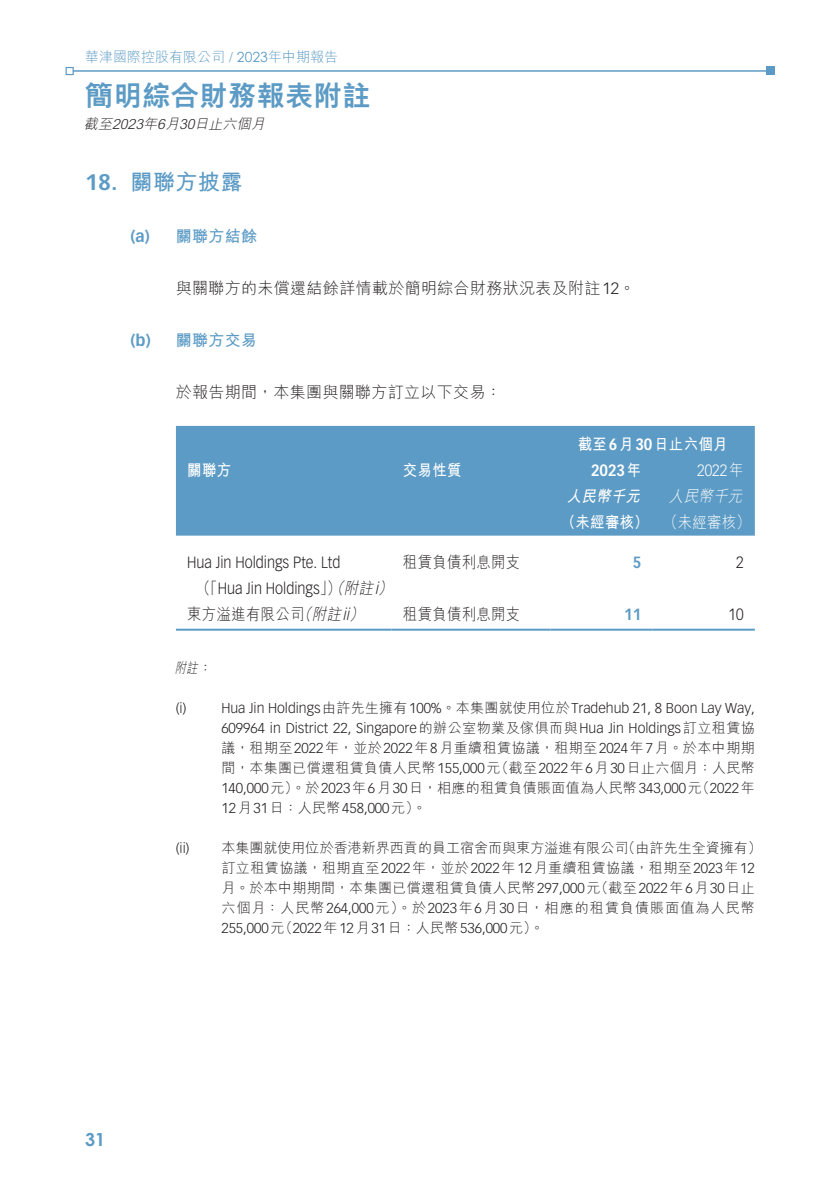
<style>
.page{position:relative;width:840px;height:1191px;background:#fff}
.page>*{position:absolute;margin:0;border:0;box-sizing:border-box;transform-origin:0 0}
.t1{font:800 28px "M Hei HK";letter-spacing:.02em;color:#5c9bc5}
.t2{font:700 22px "M Hei HK";letter-spacing:.02em;color:#5c9bc5}
.t3{font:700 22px "Vectora LT Std";color:#5c9bc5}
.t4{font:700 18px "Century Gothic";color:#5c9bc5}
.t5{font:300 16px "M Hei HK";letter-spacing:.02em;color:#231f20}
.t6{font:300 16px "Vectora LT Std";color:#231f20;scale:.9 1}
.t7{font:700 16px/26px "M Hei HK";letter-spacing:.02em;color:#fff;scale:.9 1}
.t8{font:300 16px "M Hei HK";letter-spacing:.02em;color:#231f20;scale:.9 1}
.t9{font:700 16px "M Hei HK";letter-spacing:.02em;color:#5c9bc5}
.t10{font:700 16px "Vectora LT Std";color:#5c9bc5}
.t11{font:italic 300 16px "M Hei HK";color:#231f20;scale:.9 1}
.t12{font:300 16px "Vectora LT Std";color:#fff;scale:.9 1}
.t13{font:700 16px "Vectora LT Std";color:#fff;scale:.9 1}
.t14{font:italic 300 16px "M Hei HK";color:#fff;scale:.9 1}
.t15{font:700 16px "Vectora LT Std";color:#5c9bc5;scale:.9 1}
.t16{font:300 14px/20px "Vectora LT Std";color:#231f20}
.t17{font:300 14px/20px "M Hei HK";letter-spacing:.025em;color:#231f20}
.t18{font:300 14px "M Hei HK";color:#231f20}
.t19{font:300 14px "M Hei HK";color:#5c9bc5}
.t20{font:italic 300 14px "M Hei HK";color:#231f20}
.t21{font:italic 300 14px "M Hei HK";color:#231f20;scale:.8 1}
.s1{font-family:"Century Gothic";font-weight:400}
.s2{font-family:"Vectora LT Std"}
.s3{font-family:"M Hei HK"}
.s4{font-family:"M Hei HK";font-style:italic}
.s5{font-style:italic}
.s6{font-family:"Vectora LT Std";font-style:italic}
.s7{font-weight:300}
.s8{font-style:normal}
</style>
<div class="page">
<svg style="left:65px;top:67px;width:9px;height:8px"></svg>
<hr style="left:73px;top:70px;width:695px;height:2px;background:#5c9bc5">
<div style="left:765px;top:67px;width:9px;height:8px;background:#5c9bc5"></div>
<div style="left:176px;top:426px;width:578px;height:109px;background:#5c9bc5"></div>
<hr style="left:176px;top:628px;width:215px;height:2px;background:#5c9bc5">
<hr style="left:391px;top:628px;width:159px;height:2px;background:#5c9bc5">
<hr style="left:550px;top:628px;width:102px;height:2px;background:#5c9bc5">
<hr style="left:652px;top:628px;width:102px;height:2px;background:#5c9bc5">
<p class="t19" style="left:85px;top:50px;width:254px">華津國際控股有限公司 / <span class="s1">2023</span>年中期報告</p>
<h1 class="t1" style="left:85px;top:81px;width:287px">簡明綜合財務報表附註</h1>
<p class="t20" style="left:194px;top:117px;width:74px">日止六個月</p>
<p class="t20" style="left:143px;top:117px;width:18px">年</p>
<p class="t20" style="left:84px;top:117px;width:32px">截至</p>
<p class="t20" style="left:157px;top:117px;width:26px">月6</p>
<p class="t20" style="left:112px;top:117px;width:36px">2023</p>
<p class="t20" style="left:179px;top:117px;width:20px">30</p>
<h2 class="t3" style="left:85px;top:169px;width:34px">18.</h2>
<h2 class="t2" style="left:130px;top:166px;width:113px">關聯方披露</h2>
<p class="t10" style="left:130px;top:226px;width:21px">a( )</p>
<p class="t10" style="left:130px;top:330px;width:22px">b( )</p>
<p class="t9" style="left:176px;top:224px;width:83px">關聯方結餘</p>
<p class="t5" style="left:176px;top:280px;width:460px">與關聯方的未償還結餘詳情載於簡明綜合財務狀況表及附註<span class="s2">12</span>。</p>
<p class="t9" style="left:176px;top:328px;width:83px">關聯方交易</p>
<p class="t5" style="left:176px;top:384px;width:327px">於報告期間，本集團與關聯方訂立以下交易：</p>
<p class="t7" style="left:187px;top:455px;width:50px">關聯方</p>
<p class="t7" style="left:403px;top:455px;width:66px">交易性質</p>
<p class="t6" style="left:187px;top:553px;width:171px">Hua Jin Holdings Pte. Ltd</p>
<p class="t6" style="left:196px;top:579px;width:169px"><span class="s3">（「</span>Hua Jin Holdings<span class="s3">」）</span><span class="s4">（</span></p>
<p class="t11" style="left:378px;top:580px;width:21px">(</p>
<p class="t11" style="left:343px;top:580px;width:44px">附註<span class="s2">i</span></p>
<p class="t11" style="left:297px;top:606px;width:21px">（</p>
<p class="t11" style="left:349px;top:606px;width:21px">）</p>
<p class="t8" style="left:187px;top:606px;width:185px">東方溢進有限公司<span class="s5">附註</span><span class="s6">ii</span></p>
<p class="t8" style="left:403px;top:554px;width:132px">租賃負債利息開支</p>
<p class="t8" style="left:403px;top:606px;width:132px">租賃負債利息開支</p>
<p class="t7" style="left:577px;top:429px;width:168px">截至<span class="s2">6</span>月<span class="s2">30</span>日止六個月</p>
<p class="t12" style="left:697px;top:461px;width:53px">2022 <span class="s3">年</span></p>
<p class="t13" style="left:590px;top:460px;width:57px">2023 <span class="s3">年</span></p>
<p class="t14" style="left:668px;top:488px;width:87px">人民幣千元</p>
<p class="t7" style="left:561px;top:481px;width:212px;text-indent:6px"><span class="s5">人民幣千元<br></span>（未經審核） <span class="s7">（未經審核(</span></p>
<p class="t15" style="left:632px;top:553px;width:11px">5</p>
<p class="t15" style="left:624px;top:605px;width:20px">11</p>
<p class="t6" style="left:735px;top:553px;width:10px">2</p>
<p class="t6" style="left:728px;top:605px;width:18px">10</p>
<p class="t21" style="left:175px;top:660px;width:49px">附註<span class="s8">：</span></p>
<p class="t16" style="left:176px;top:698px;width:12px">) i(</p>
<p class="t16" style="left:176px;top:838px;width:15px">i i( )</p>
<p class="t16" style="left:221px;top:698px;width:534px">Hua Jin Holdings<span class="s3">由許先生擁有</span>100%<span class="s3">。本集團就使用位於</span>Tradehub 21, 8 Boon Lay Way,</p>
<p class="t16" style="left:221px;top:718px;width:534px">609964 in District 22, Singapore<span class="s3">的辦公室物業及傢俱而與</span>Hua Jin Holdings<span class="s3">訂立租賃協</span></p>
<p class="t17" style="left:221px;top:737px;width:534px">議，租期至<span class="s2">2022</span>年，並於<span class="s2">2022</span>年<span class="s2">8</span>月重續租賃協議，租期至<span class="s2">2024</span>年<span class="s2">7</span>月。於本中期期間，本集團已償還租賃負債人民幣<span class="s2">155,000</span> （元截至<span class="s2">2022</span>年<span class="s2">6</span>月<span class="s2">30</span>日止六個月：人民幣</p>
<p class="t16" style="left:221px;top:778px;width:534px">140,000<span class="s3">元）。於</span>2023<span class="s3">年</span>6<span class="s3">月</span>30<span class="s3">日，相應的租賃負債賬面值為人民幣</span>343,000 <span class="s3">（元</span> 2022<span class="s3">年<br></span>12<span class="s3">月</span>31<span class="s3">日：人民幣</span>458,000<span class="s3">元。(</span></p>
<p class="t18" style="left:621px;top:840px;width:142px">（由許先生全資擁有(</p>
<p class="t18" style="left:221px;top:840px;width:408px">本集團就使用位於香港新界西貢的員工宿舍而與東方溢進有限公司</p>
<p class="t17" style="left:221px;top:857px;width:534px;text-align:justify">訂立租賃協議，租期直至<span class="s2">2022</span>年，並於<span class="s2">2022</span>年<span class="s2">12</span>月重續租賃協議，租期至<span class="s2">2023</span>年<span class="s2">12</span>月。於本中期期間，本集團已償還租賃負債人民幣<span class="s2">297,000</span> （元截至<span class="s2">2022</span>年<span class="s2">6</span>月<span class="s2">30</span>日止六個月：人民幣<span class="s2">264,000</span>元）。於<span class="s2">2023</span>年<span class="s2">6</span>月<span class="s2">30</span>日，相應的租賃負債賬面值為人民幣</p>
<p class="t16" style="left:221px;top:918px;width:324px">255,000 <span class="s3">（元</span> 2022<span class="s3">年</span>12<span class="s3">月</span>31<span class="s3">日：人民幣</span>536,000<span class="s3">元。(</span></p>
<p class="t4" style="left:85px;top:1126px;width:22px">31</p>
</div>
